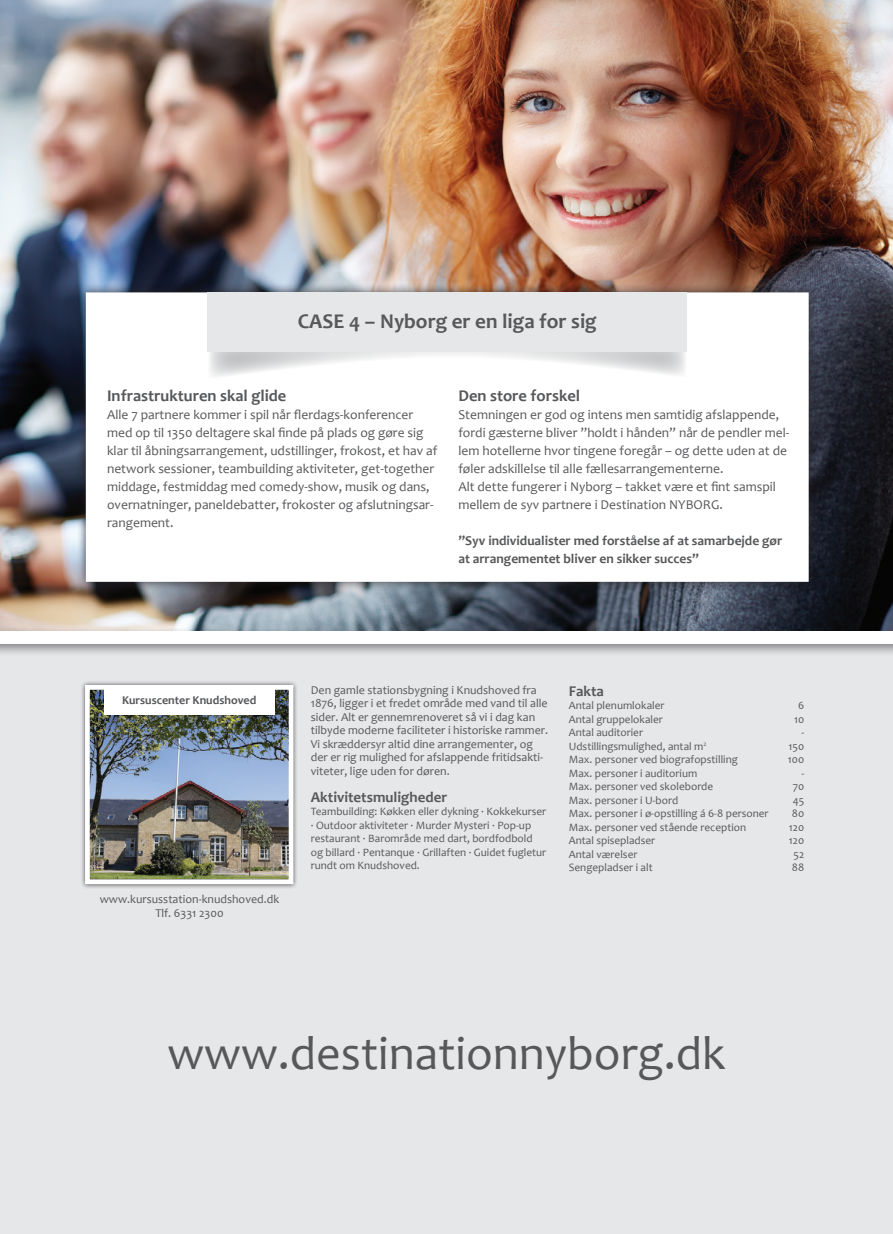
<style>
.page{position:relative;width:893px;height:1234px;background:#fff}
.page>*{position:absolute;margin:0;border:0;box-sizing:border-box;transform-origin:0 0}
.t1{font:48px "Candara";color:#57585a}
.t2{font:700 21px "Candara";color:#57585a}
.t3{font:700 16.5px "Candara";color:#57585a}
.t4{font:700 15px "Candara";color:#57585a}
.t5{font:13.5px/18px "Candara";color:#57585a}
.t6{font:700 13.5px/18px "Candara";color:#57585a}
.t7{font:12px/13.5px "Candara";color:#57585a}
.t8{font:700 12px "Candara";color:#57585a}
.t9{font:11.25px/13.5px "Candara";color:#57585a}
</style>
<div class="page">
<img style="left:0;top:0;width:893px;height:627px">
<div style="left:0;top:631px;width:893px;height:602px;background:#e6e7e9"></div>
<div style="left:80px;top:679px;width:219px;height:209px;background:#231f20;opacity:.75"></div>
<img style="left:91px;top:690px;width:196px;height:188px">
<div style="left:85px;top:684px;width:208px;height:200px;border:5px solid #fff"></div>
<img style="left:104px;top:714px;width:170px;height:16px">
<div style="left:104px;top:684px;width:170px;height:30px;background:#fff"></div>
<div style="left:76px;top:283px;width:742px;height:308px;background:#231f20;opacity:.75"></div>
<div style="left:86px;top:292px;width:723px;height:289px;background:#fff"></div>
<svg style="left:209px;top:352px;width:476px;height:24px"></svg>
<div style="left:208px;top:292px;width:479px;height:60px;background:#e6e7e9"></div>
<div style="left:0;top:627px;width:893px;height:30px;background:#231f20;opacity:.5"></div>
<div style="left:0;top:631px;width:893px;height:12px;background:#fff"></div>
<p class="t2" style="left:298px;top:308px;width:301px">CASE 4 – Nyborg er en liga for sig</p>
<p class="t3" style="left:107px;top:385px;width:181px">Infrastrukturen skal glide</p>
<p class="t5" style="left:107px;top:405px;width:332px">Alle 7 partnere kommer i spil når flerdags-konferencer med op til 1350 deltagere skal finde på plads og gøre sig klar til åbningsarrangement, udstillinger, frokost, et hav af network sessioner, teambuilding aktiviteter, get-together middage, festmiddag med comedy-show, musik og dans, overnatninger, paneldebatter, frokoster og afslutningsar&shy;rangement.</p>
<p class="t3" style="left:458px;top:385px;width:123px">Den store forskel</p>
<p class="t5" style="left:458px;top:405px;width:332px">Stemningen er god og intens men samtidig afslappende, fordi gæsterne bliver ”holdt i hånden” når de pendler mel&shy;lem hotellerne hvor tingene foregår – og dette uden at de føler adskillelse til alle fællesarrangementerne.</p>
<p class="t5" style="left:458px;top:477px;width:319px">Alt dette fungerer i Nyborg – takket være et fint samspil mellem de syv partnere i Destination NYBORG.</p>
<p class="t6" style="left:458px;top:531px;width:325px">”Syv individualister med forståelse af at samarbejde gør at arrangementet bliver en sikker succes”</p>
<p class="t8" style="left:122px;top:692px;width:136px">Kursuscenter Knudshoved</p>
<p class="t7" style="left:311px;top:682px;width:239px">Den gamle stationsbygning i Knudshoved fra 1876, ligger i et fredet område med vand til alle sider. Alt er gennemrenoveret så vi i dag kan tilbyde moderne faciliteter i historiske rammer.<br>Vi skræddersyr altid dine arrangementer, og der er rig mulighed for afslappende fritidsakti&shy;viteter, lige uden for døren.</p>
<p class="t4" style="left:311px;top:787px;width:138px">Aktivitetsmuligheder</p>
<p class="t9" style="left:311px;top:804px;width:237px">Teambuilding: Køkken eller dykning · Kokkekurser · Outdoor aktiviteter · Murder Mysteri · Pop-up restaurant · Barområde med dart, bordfodbold og billard · Pentanque · Grillaften · Guidet fugletur rundt om Knudshoved.</p>
<p class="t7" style="left:100px;top:892px;width:181px">www.kursusstation-knudshoved.dk</p>
<p class="t7" style="left:155px;top:905px;width:70px">Tlf. 6331 2300</p>
<p class="t4" style="left:569px;top:681px;width:37px">Fakta</p>
<p class="t9" style="left:569px;top:698px;width:97px">Antal plenumlokaler</p>
<p class="t9" style="left:798px;top:698px;width:8px">6</p>
<p class="t9" style="left:569px;top:712px;width:96px">Antal gruppelokaler</p>
<p class="t9" style="left:794px;top:712px;width:12px">10</p>
<p class="t9" style="left:569px;top:725px;width:76px">Antal auditorier</p>
<p class="t9" style="left:801px;top:725px;width:4px">-</p>
<p class="t9" style="left:569px;top:739px;width:139px">Udstillingsmulighed, antal m<sup>2</sup></p>
<p class="t9" style="left:789px;top:739px;width:17px">150</p>
<p class="t9" style="left:569px;top:752px;width:171px">Max. personer ved biografopstilling</p>
<p class="t9" style="left:788px;top:752px;width:18px">100</p>
<p class="t9" style="left:569px;top:766px;width:130px">Max. personer i auditorium</p>
<p class="t9" style="left:801px;top:766px;width:4px">-</p>
<p class="t9" style="left:569px;top:779px;width:146px">Max. personer ved skoleborde</p>
<p class="t9" style="left:793px;top:779px;width:13px">70</p>
<p class="t9" style="left:569px;top:793px;width:111px">Max. personer i U-bord</p>
<p class="t9" style="left:793px;top:793px;width:13px">45</p>
<p class="t9" style="left:569px;top:806px;width:201px">Max. personer i ø-opstilling á 6-8 personer</p>
<p class="t9" style="left:792px;top:806px;width:14px">80</p>
<p class="t9" style="left:569px;top:820px;width:179px">Max. personer ved stående reception</p>
<p class="t9" style="left:789px;top:820px;width:17px">120</p>
<p class="t9" style="left:569px;top:833px;width:88px">Antal spisepladser</p>
<p class="t9" style="left:789px;top:833px;width:17px">120</p>
<p class="t9" style="left:569px;top:847px;width:70px">Antal værelser</p>
<p class="t9" style="left:793px;top:847px;width:12px">52</p>
<p class="t9" style="left:569px;top:860px;width:85px">Sengepladser i alt</p>
<p class="t9" style="left:792px;top:860px;width:14px">88</p>
<p class="t1" style="left:167px;top:1022px;width:560px">www.destinationnyborg.dk</p>
</div>
